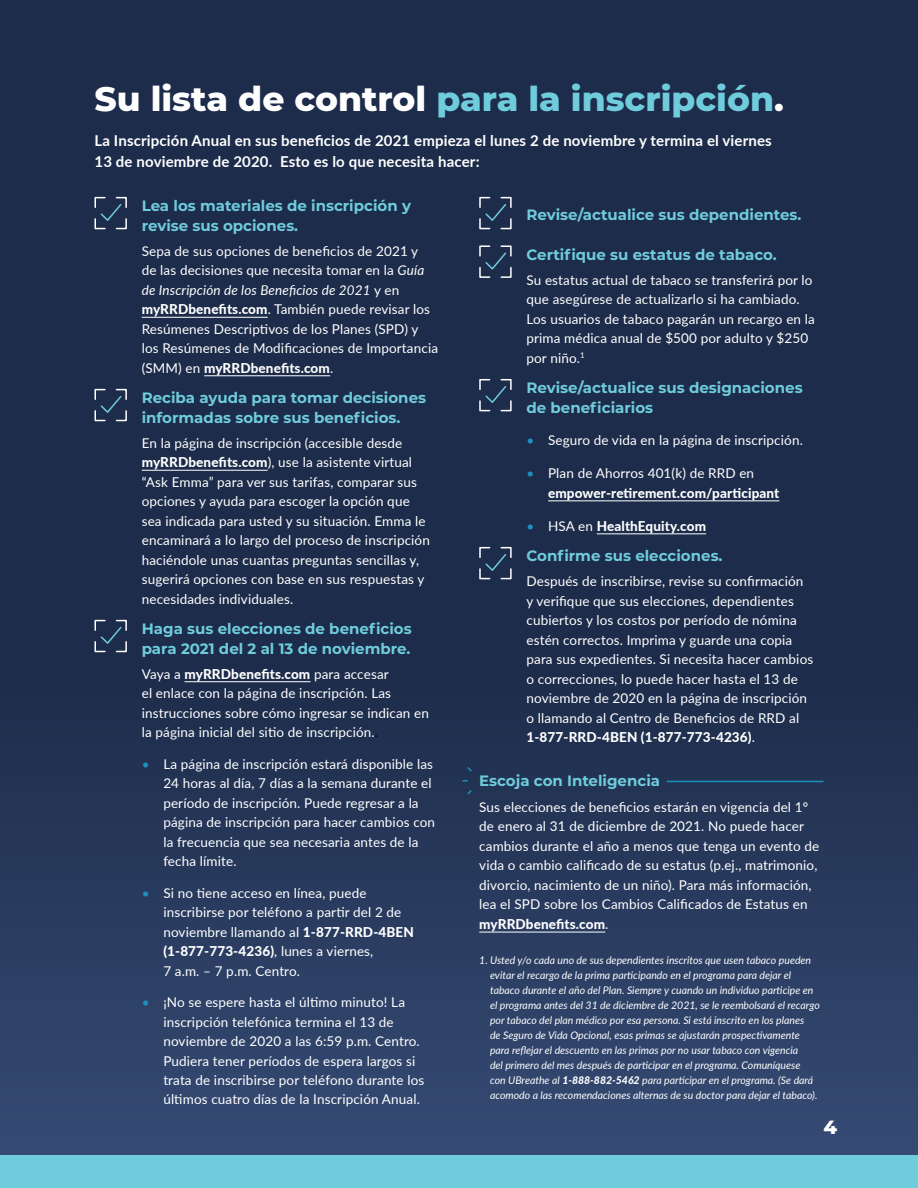
<style>
.page{position:relative;width:918px;height:1188px;background:#1d2c4a}
.page>*{position:absolute;margin:0;border:0;box-sizing:border-box;transform-origin:0 0}
.t1{font:800 34.5px "Montserrat";color:#fff}
.t2{font:800 19.5px "Montserrat";color:#fff}
.t3{font:700 15px/19.5px "Montserrat";color:#6fccdc}
.t4{font:700 15px/21px "Lato";letter-spacing:.01em;color:#fff}
.t5{font:13.5px/19.5px "Lato";letter-spacing:.01em;color:#fff}
.t6{font:800 13.5px/19.5px "Lato";letter-spacing:.01em;color:#fff}
.t7{font:italic 10.5px/15px "Lato";color:#fff}
.s1{color:#6fccdc}
.s2{font-style:italic}
.s3{font-weight:800}
.s4{color:#000}
.s5{color:#1f90be}
.s6{font-weight:400;color:#1f90be}
.s7{font-weight:400}
</style>
<div class="page">
<div style="left:0;top:1155px;width:918px;height:33px;background:#6fccdc"></div>
<div style="left:0;top:669px;width:918px;height:486px;background:linear-gradient(to bottom,#1d2c4a,#364a73)"></div>
<svg style="left:94px;top:196px;width:33px;height:34px"></svg>
<hr style="left:142px;top:317px;width:126px;height:1px;background:#fff">
<hr style="left:204px;top:375px;width:126px;height:1px;background:#fff">
<svg style="left:94px;top:388px;width:33px;height:34px"></svg>
<hr style="left:142px;top:470px;width:126px;height:1px;background:#fff">
<svg style="left:94px;top:619px;width:33px;height:34px"></svg>
<hr style="left:185px;top:681px;width:126px;height:1px;background:#fff">
<hr style="left:479px;top:932px;width:126px;height:1px;background:#fff">
<svg style="left:479px;top:196px;width:33px;height:34px"></svg>
<svg style="left:479px;top:245px;width:33px;height:33px"></svg>
<svg style="left:479px;top:379px;width:33px;height:33px"></svg>
<hr style="left:548px;top:501px;width:231px;height:1px;background:#fff">
<hr style="left:597px;top:534px;width:109px;height:1px;background:#fff">
<svg style="left:479px;top:546px;width:33px;height:34px"></svg>
<hr style="left:667px;top:781px;width:157px;height:1px;background:#1f90be">
<svg style="left:462px;top:766px;width:11px;height:30px"></svg>
<h1 class="t1" style="left:94px;top:74px;width:691px">Su lista de control <span class="s1">para la inscripción</span>.</h1>
<p class="t4" style="left:94px;top:129px;width:679px">La Inscripción Anual en sus beneficios de 2021 empieza el lunes 2 de noviembre y termina el viernes<br>13 de noviembre de 2020. Esto es lo que necesita hacer:</p>
<p class="t3" style="left:142px;top:196px;width:271px">Lea los materiales de inscripción y revise sus opciones.</p>
<p class="t5" style="left:142px;top:240px;width:298px">Sepa de sus opciones de beneficios de 2021 y<br>de las decisiones que necesita tomar en la <span class="s2">Guía de Inscripción de los Beneficios de 2021</span> y en <span class="s3">myRRDbenefits.com</span>. También puede revisar los Resúmenes Descriptivos de los Planes (SPD) y los Resúmenes de Modificaciones de Importancia (SMM) en <span class="s3">myRRDbenefits.com</span>.</p>
<p class="t3" style="left:142px;top:388px;width:286px">Reciba ayuda para tomar decisiones informadas sobre sus beneficios.</p>
<p class="t5" style="left:142px;top:432px;width:290px">En la página de inscripción (accesible desde <span class="s3">myRRDbenefits.com</span>), use la asistente virtual “Ask Emma” para ver sus tarifas, comparar sus opciones y ayuda para escoger la opción que sea indicada para usted y su situación. Emma le encaminará a lo largo del proceso de inscripción haciéndole unas cuantas preguntas sencillas y, sugerirá opciones con base en sus respuestas y necesidades individuales.</p>
<p class="t3" style="left:142px;top:619px;width:271px">Haga sus elecciones de beneficios para 2021 del 2 al 13 de noviembre.</p>
<p class="t5" style="left:142px;top:663px;width:289px">Vaya a <span class="s3">myRRDbenefits.com</span> para accesar<br>el enlace con la página de inscripción. Las instrucciones sobre cómo ingresar se indican en la página inicial del sitio de inscripción.<span class="s4">.</span></p>
<p class="t5" style="left:163px;top:753px;width:273px;text-indent:-22px"><span class="s5">•</span> La página de inscripción estará disponible las 24 horas al día, 7 días a la semana durante el período de inscripción. Puede regresar a la página de inscripción para hacer cambios con la frecuencia que sea necesaria antes de la fecha límite.</p>
<p class="t5" style="left:163px;top:882px;width:252px;text-indent:-22px"><span class="s5">•</span> Si no tiene acceso en línea, puede inscribirse por teléfono a partir del 2 de noviembre llamando al <span class="s3">1-877-RRD-4BEN (1-877-773-4236)</span>, lunes a viernes,<br>7 a.m. – 7 p.m. Centro.</p>
<p class="t5" style="left:163px;top:992px;width:263px;text-indent:-22px"><span class="s5">•</span> ¡No se espere hasta el último minuto! La inscripción telefónica termina el 13 de noviembre de 2020 a las 6:59 p.m. Centro.<br>Pudiera tener períodos de espera largos si trata de inscribirse por teléfono durante los últimos cuatro días de la Inscripción Anual.</p>
<p class="t3" style="left:526px;top:205px;width:277px">Revise/actualice sus dependientes.</p>
<p class="t3" style="left:526px;top:244px;width:252px">Certifique su estatus de tabaco.</p>
<p class="t5" style="left:526px;top:270px;width:290px">Su estatus actual de tabaco se transferirá por lo que asegúrese de actualizarlo si ha cambiado.<br>Los usuarios de tabaco pagarán un recargo en la prima médica anual de $500 por adulto y $250 por niño.<sup>1</sup></p>
<p class="t3" style="left:526px;top:378px;width:278px">Revise/actualice sus designaciones de beneficiarios</p>
<p class="t5" style="left:526px;top:430px;width:278px"><span class="s5">•</span> Seguro de vida en la página de inscripción.</p>
<p class="t6" style="left:548px;top:463px;width:233px;text-indent:-22px"><span class="s6">•</span> <span class="s7">Plan de Ahorros 401(k) de RRD en </span>empower-retirement.com/participant</p>
<p class="t6" style="left:526px;top:515px;width:181px"><span class="s6">•</span> <span class="s7">HSA en</span> HealthEquity.com</p>
<p class="t3" style="left:526px;top:546px;width:198px">Confirme sus elecciones.</p>
<p class="t5" style="left:526px;top:571px;width:288px">Después de inscribirse, revise su confirmación y verifique que sus elecciones, dependientes cubiertos y los costos por período de nómina estén correctos. Imprima y guarde una copia para sus expedientes. Si necesita hacer cambios o correcciones, lo puede hacer hasta el 13 de noviembre de 2020 en la página de inscripción o llamando al Centro de Beneficios de RRD al <span class="s3">1-877-RRD-4BEN (1-877-773-4236)</span>.</p>
<p class="t3" style="left:479px;top:770px;width:182px">Escoja con Inteligencia</p>
<p class="t5" style="left:479px;top:797px;width:342px">Sus elecciones de beneficios estarán en vigencia del 1º de enero al 31 de diciembre de 2021. No puede hacer cambios durante el año a menos que tenga un evento de vida o cambio calificado de su estatus (p.ej., matrimonio, divorcio, nacimiento de un niño). Para más información, lea el SPD sobre los Cambios Calificados de Estatus en <span class="s3">myRRDbenefits.com</span>.</p>
<p class="t7" style="left:490px;top:952px;width:331px;text-indent:-11px">1. Usted y/o cada uno de sus dependientes inscritos que usen tabaco pueden evitar el recargo de la prima participando en el programa para dejar el tabaco durante el año del Plan. Siempre y cuando un individuo participe en el programa antes del 31 de diciembre de 2021, se le reembolsará el recargo por tabaco del plan médico por esa persona. Si está inscrito en los planes<br>de Seguro de Vida Opcional, esas primas se ajustarán prospectivamente para reflejar el descuento en las primas por no usar tabaco con vigencia<br>del primero del mes después de participar en el programa. Comuníquese<br>con UBreathe al <span class="s3">1-888-882-5462</span> para participar en el programa. (Se dará acomodo a las recomendaciones alternas de su doctor para dejar el tabaco).</p>
<h2 class="t2" style="left:823px;top:1113px;width:15px">4</h2>
</div>
